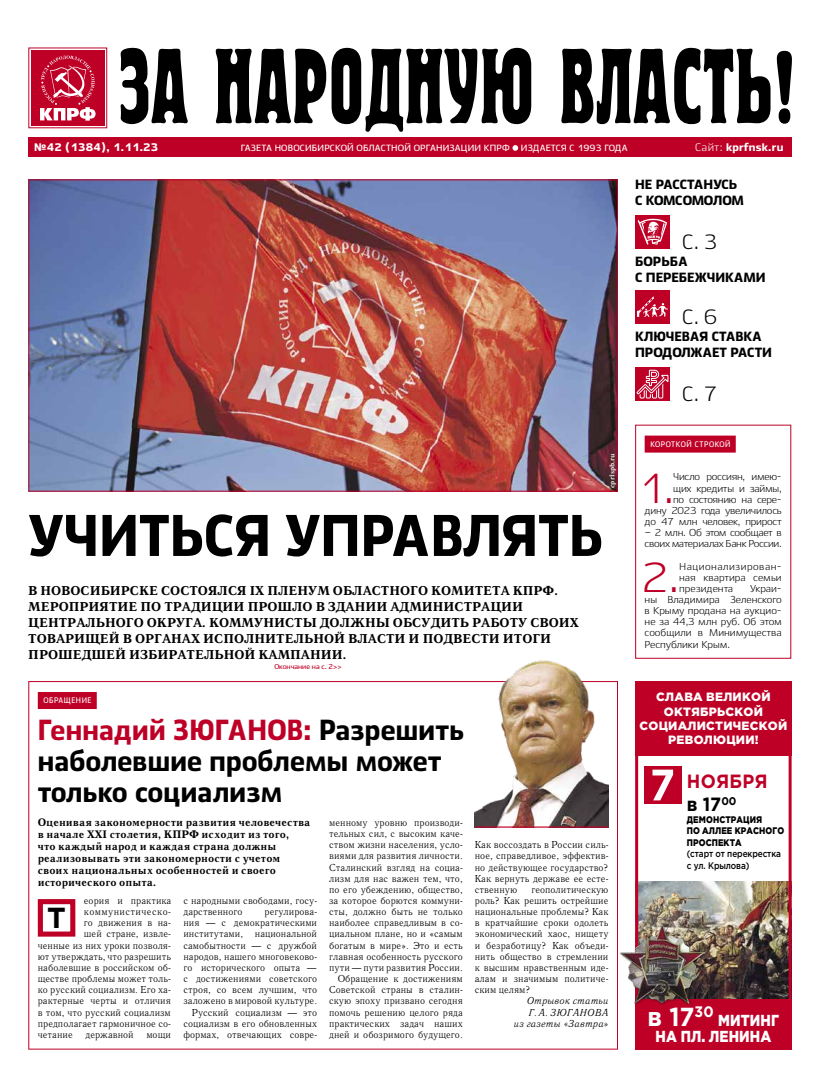
<style>
.page{position:relative;width:820px;height:1078px;background:#fff}
.page>*{position:absolute;margin:0;border:0;box-sizing:border-box;transform-origin:0 0}
.t1{font:800 58.5px "ALS Ekibastuz";color:#000;scale:.91 1}
.t2{font:41.8px "ALS Ekibastuz";color:#be0027}
.t3{font:800 29px/31px "ALS Ekibastuz";letter-spacing:.01em;color:#000;scale:.91 1}
.t4{font:700 28.9px "Gotham";color:#000}
.t5{font:700 26px "Gotham Pro";color:#fff;scale:.93 1}
.t6{font:20.6px "ALS Ekibastuz";color:#000}
.t7{font:700 19.1px/23px "Gotham Pro";letter-spacing:.02em;color:#be0027;scale:.93 1}
.t8{font:900 15.9px/15.9px "Gotham Pro";letter-spacing:.01em;color:#fff;scale:.86 1}
.t9{font:800 13.3px/16px "ALS Ekibastuz";letter-spacing:-.005em;color:#000}
.t10{font:800 13.3px/16px "ALS Ekibastuz";letter-spacing:-.035em;color:#000}
.t11{font:700 13px/16px "Quant Antiqua C";color:#000}
.t12{font:900 12px/14.4px "Gotham Pro";letter-spacing:.02em;color:#fff;text-align:center}
.t13{font:700 11px/12px "Quant Antiqua C";color:#000}
.t14{font:800 11px "ALS Ekibastuz";letter-spacing:.02em;color:#fff}
.t15{font:10px/11.1px "Quant Antiqua C";color:#000;text-align:right}
.t16{font:10px/11.1px "ALS Ekibastuz";letter-spacing:-.03em;color:#000;text-align:justify}
.t17{font:italic 10px/11.1px "Quant Antiqua C";color:#000;text-align:right}
.t18{font:10px "Quant Antiqua C";letter-spacing:.04em;color:#000}
.t19{font:900 9.6px/11.5px "Gotham Pro";letter-spacing:.01em;color:#000;scale:.86 1}
.t20{font:500 9.6px/11.5px "Gotham Pro";letter-spacing:-.01em;color:#000;scale:.86 1}
.t21{font:700 9px "ALS Ekibastuz";letter-spacing:.02em;color:#fff}
.t22{font:700 8px "ALS Ekibastuz";letter-spacing:.075em;color:#fff;scale:.91 1}
.t23{font:700 7px "ALS Ekibastuz";color:#be0027}
.t24{font:700 7px "Quant Antiqua C";color:#fff}
.s1{font-weight:400}
.s2{color:#be0027}
.s3{color:#000}
</style>
<div class="page">
<img style="left:30px;top:181px;width:585px;height:308px">
<div style="left:29px;top:137px;width:762px;height:20px;background:#be0027"></div>
<svg style="left:121px;top:48px;width:670px;height:84px"></svg>
<div style="left:31px;top:50px;width:73px;height:76px;background:#be0027"></div>
<svg style="left:40px;top:55px;width:55px;height:66px"></svg>
<svg style="left:512px;top:145px;width:6px;height:6px"></svg>
<div style="left:635px;top:215px;width:34px;height:33px;background:#be0027"></div>
<svg style="left:637px;top:219px;width:30px;height:25px"></svg>
<div style="left:635px;top:290px;width:34px;height:33px;background:#be0027"></div>
<svg style="left:636px;top:296px;width:31px;height:21px"></svg>
<div style="left:635px;top:367px;width:34px;height:34px;background:linear-gradient(to right,#be0027,#be0027)"></div>
<svg style="left:636px;top:369px;width:32px;height:29px"></svg>
<div style="left:38px;top:691px;width:59px;height:17px;background:#be0027"></div>
<div style="left:38px;top:898px;width:37px;height:38px;border:5px solid #be0027"></div>
<img style="left:474px;top:660px;width:134px;height:167px">
<hr style="left:475px;top:826px;width:133px;height:1px;background:#be0027">
<img style="left:639px;top:881px;width:148px;height:118px">
<div style="left:644px;top:766px;width:37px;height:37px;background:#be0027"></div>
<div style="left:635px;top:999px;width:156px;height:50px;background:#be0027"></div>
<div style="left:635px;top:681px;width:156px;height:74px;background:#be0027"></div>
<svg style="left:652px;top:769px;width:20px;height:31px"></svg>
<div style="left:635px;top:681px;width:156px;height:368px;border:3px solid #be0027"></div>
<div style="left:619px;top:921px;width:89px;height:85px;background:#000;opacity:.35"></div>
<img style="left:620px;top:923px;width:84px;height:80px">
<div style="left:644px;top:435px;width:91px;height:17px;background:#be0027"></div>
<div style="left:635px;top:424px;width:156px;height:234px;border:1px solid #be0027"></div>
<p class="t14" style="left:34px;top:141px;width:126px">№42 (1384), 1.11.23</p>
<p class="t21" style="left:241px;top:142px;width:388px">ГАЗЕТА НОВОСИБИРСКОЙ ОБЛАСТНОЙ ОРГАНИЗАЦИИ КПРФ ИЗДАЕТСЯ С 1993 ГОДА</p>
<p class="t14" style="left:695px;top:140px;width:90px"><span class="s1">Сайт:</span> kprfnsk.ru</p>
<h3 class="t10" style="left:635px;top:177px;width:110px">НЕ РАССТАНУСЬ<br>С КОМСОМОЛОМ</h3>
<h3 class="t6" style="left:682px;top:229px;width:36px">С. 3</h3>
<h3 class="t9" style="left:635px;top:253px;width:132px">БОРЬБА<br>С ПЕРЕБЕЖЧИКАМИ</h3>
<h3 class="t6" style="left:682px;top:304px;width:36px">С. 6</h3>
<h3 class="t9" style="left:635px;top:328px;width:138px">КЛЮЧЕВАЯ СТАВКА<br>ПРОДОЛЖАЕТ РАСТИ</h3>
<p class="t24" style="left:608px;top:488px;width:36px;rotate:-90deg">cprfspb.ru</p>
<h1 class="t1" style="left:28px;top:500px;width:633px">УЧИТЬСЯ УПРАВЛЯТЬ</h1>
<p class="t11" style="left:28px;top:582px;width:552px">В НОВОСИБИРСКЕ СОСТОЯЛСЯ IX ПЛЕНУМ ОБЛАСТНОГО КОМИТЕТА КПРФ.<br>МЕРОПРИЯТИЕ ПО ТРАДИЦИИ ПРОШЛО В ЗДАНИИ АДМИНИСТРАЦИИ ЦЕНТРАЛЬНОГО ОКРУГА. КОММУНИСТЫ ДОЛЖНЫ ОБСУДИТЬ РАБОТУ СВОИХ ТОВАРИЩЕЙ В ОРГАНАХ ИСПОЛНИТЕЛЬНОЙ ВЛАСТИ И ПОДВЕСТИ ИТОГИ ПРОШЕДШЕЙ ИЗБИРАТЕЛЬНОЙ КАМПАНИИ.</p>
<p class="t23" style="left:274px;top:662px;width:69px">Окончание на с. 2&gt;&gt;</p>
<h3 class="t6" style="left:682px;top:381px;width:36px">С. 7</h3>
<p class="t22" style="left:650px;top:439px;width:90px">КОРОТКОЙ СТРОКОЙ</p>
<h2 class="t2" style="left:637px;top:463px;width:38px">1.</h2>
<p class="t16" style="left:644px;top:471px;width:138px;text-align:right">Число россиян, имею-<br>щих кредиты и займы,<br>по состоянию на сере-<br>дину 2023 года увеличилось до 47 млн человек, прирост</p>
<p class="t16" style="left:644px;top:527px;width:139px">– 2 млн. Об этом сообщает в своих материалах Банк России.</p>
<h2 class="t2" style="left:641px;top:552px;width:39px">2.</h2>
<p class="t16" style="left:679px;top:560px;width:104px">Национализирован&shy;ная квартира семьи президента</p>
<p class="t16" style="left:644px;top:582px;width:139px;text-indent:105px">Украи&shy;ны Владимира Зеленского в Крыму продана на аукцио&shy;не за 44,3 млн руб. Об этом сообщили в Минимущества Республики Крым.</p>
<p class="t22" style="left:43px;top:695px;width:54px">ОБРАЩЕНИЕ</p>
<h3 class="t3" style="left:38px;top:714px;width:470px"><span class="s2">Геннадий ЗЮГАНОВ:</span> Разрешить наболевшие проблемы может только социализм</h3>
<p class="t13" style="left:38px;top:816px;width:274px">Оценивая закономерности развития человечества в начале XXI столетия, КПРФ исходит из того,<br>что каждый народ и каждая страна должны реализовывать эти закономерности с учетом своих национальных особенностей и своего исторического опыта.</p>
<h3 class="t4" style="left:47px;top:898px;width:20px">Т</h3>
<p class="t15" style="left:329px;top:817px;width:135px">менному уровню производи&shy;тельных сил, с высоким каче&shy;ством жизни населения, усло&shy;виями для развития личности.<br>Сталинский взгляд на социа&shy;лизм для нас важен тем, что, по его убеждению, общество, за которое борются коммуни&shy;сты, должно быть не только наиболее справедливым в со&shy;циальном плане, но и «самым богатым в мире». Это и есть главная особенность русского пути — пути развития России.<br>Обращение к достижениям<br>Советской страны в сталин&shy;скую эпоху призвано сегодня помочь решению целого ряда практических задач наших дней и обозримого будущего.</p>
<p class="t15" style="left:183px;top:895px;width:135px;text-align:left">с народными свободами, госу&shy;дарственного</p>
<p class="t15" style="left:84px;top:895px;width:89px">еория и практика</p>
<p class="t18" style="left:84px;top:906px;width:88px">коммунистическо-</p>
<p class="t15" style="left:84px;top:917px;width:89px">го движения в на-</p>
<p class="t15" style="left:84px;top:928px;width:89px">шей стране, извле-</p>
<p class="t15" style="left:38px;top:939px;width:135px">ченные из них уроки позволя-</p>
<p class="t15" style="left:38px;top:950px;width:135px">ют утверждать, что разрешить</p>
<p class="t15" style="left:38px;top:961px;width:135px">наболевшие в российском об-</p>
<p class="t15" style="left:38px;top:973px;width:135px">ществе проблемы может толь-</p>
<p class="t15" style="left:38px;top:984px;width:134px">ко русский социализм. Его ха-</p>
<p class="t15" style="left:38px;top:995px;width:134px">рактерные черты и отличия</p>
<p class="t15" style="left:38px;top:1006px;width:134px">в том, что русский социализм</p>
<p class="t15" style="left:38px;top:1017px;width:135px">предполагает гармоничное со-</p>
<p class="t15" style="left:38px;top:1028px;width:37px">четание</p>
<p class="t15" style="left:85px;top:1028px;width:50px">державной</p>
<p class="t15" style="left:146px;top:1028px;width:26px">мощи</p>
<p class="t15" style="left:183px;top:906px;width:135px">регулирова-<br>ния — с демократическими институтами, национальной самобытности — с дружбой народов, нашего многовеково&shy;го исторического опыта — с достижениями советского строя, со всем лучшим, что заложено в мировой культуре.<br>Русский социализм — это социализм в его обновленных формах, отвечающих совре-</p>
<p class="t12" style="left:639px;top:689px;width:149px">СЛАВА ВЕЛИКОЙ<br>ОКТЯБРЬСКОЙ<br>СОЦИАЛИСТИЧЕСКОЙ<br>РЕВОЛЮЦИИ!</p>
<h3 class="t7" style="left:686px;top:769px;width:88px">НОЯБРЯ <span class="s3">в 17</span><sup>00</sup></h3>
<p class="t19" style="left:686px;top:813px;width:115px">ДЕМОНСТРАЦИЯ<br>ПО АЛЛЕЕ КРАСНОГО<br>ПРОСПЕКТА</p>
<p class="t20" style="left:686px;top:847px;width:111px">(старт от перекрестка с ул. Крылова)</p>
<p class="t15" style="left:474px;top:839px;width:135px;text-align:justify">Как воссоздать в России силь&shy;ное, справедливое, эффектив&shy;но действующее государство?<br>Как вернуть державе ее есте&shy;ственную</p>
<p class="t15" style="left:474px;top:883px;width:135px;text-align:justify;text-indent:56px">геополитическую роль? Как решить острейшие национальные проблемы? Как в кратчайшие сроки одолеть экономический хаос, нищету и безработицу? Как объеди&shy;нить общество в стремлении к высшим нравственным иде&shy;алам и значимым политиче&shy;ским целям?</p>
<p class="t17" style="left:513px;top:995px;width:96px">Отрывок статьи<br>Г.А. ЗЮГАНОВА<br>из газеты «Завтра»</p>
<h3 class="t5" style="left:647px;top:1001px;width:73px">в 17<sup>30</sup></h3>
<h3 class="t8" style="left:655px;top:1011px;width:145px;text-indent:62px">МИТИНГ<br>НА ПЛ. ЛЕНИНА</h3>
</div>
